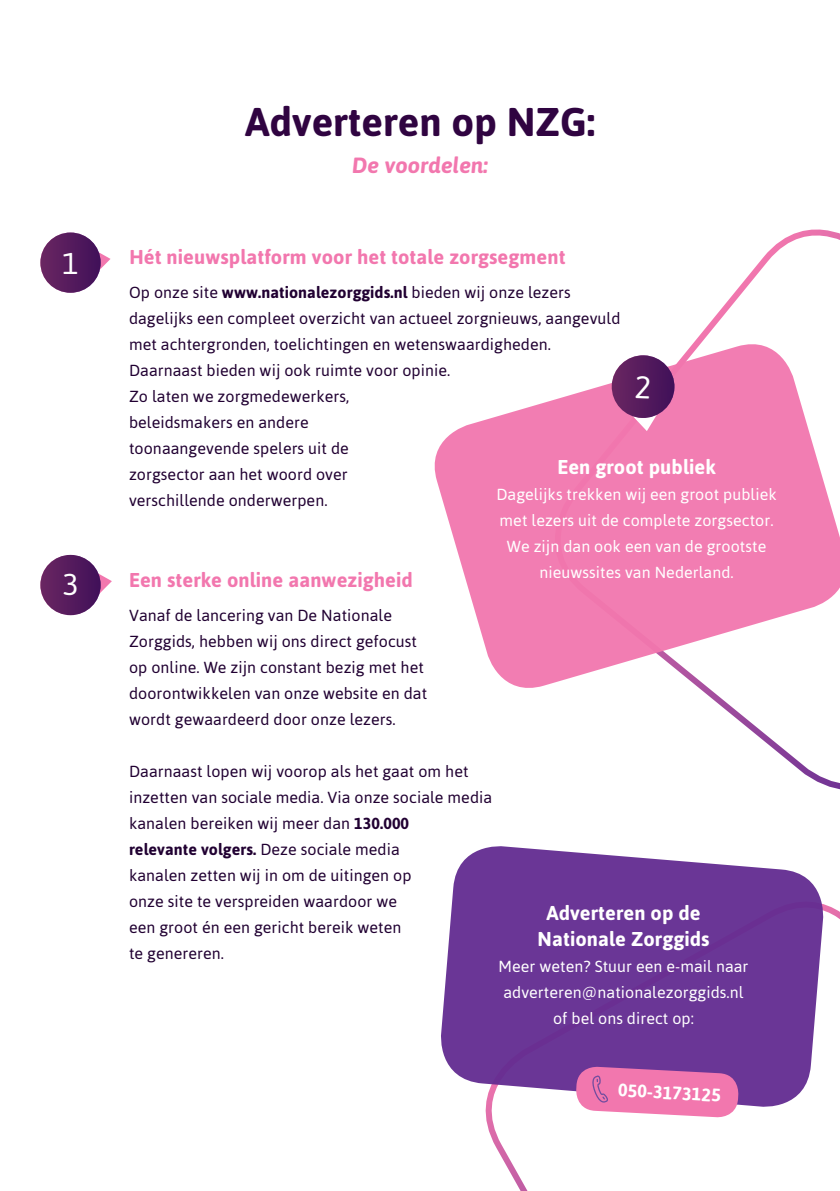
<style>
.page{position:relative;width:840px;height:1191px;background:#fff}
.page>*{position:absolute;margin:0;border:0;box-sizing:border-box;transform-origin:0 0}
.t1{font:700 40px "Asap";color:#300441}
.t2{font:30.2px "Asap";color:#fff}
.t3{font:italic 700 22px "Asap";color:#f277ae}
.t4{font:700 20px "Asap";letter-spacing:.005em;color:#f277ae}
.t5{font:700 20px "Asap";letter-spacing:.005em;color:#fff}
.t6{font:700 18px "Asap";color:#fff}
.t7{font:16px/26px "Asap";letter-spacing:.005em;color:#210032}
.t8{font:16px/26px "Asap";letter-spacing:.005em;color:#fff;text-align:center}
.s1{font-weight:700}
</style>
<div class="page">
<svg style="left:701px;top:229px;width:138px;height:560px"></svg>
<svg style="left:434px;top:334px;width:405px;height:364px;fill:#f27db2"></svg>
<svg style="left:99px;top:252px;width:11px;height:21px"></svg>
<svg style="left:40px;top:232px;width:61px;height:61px;fill:#561c5d"></svg>
<svg style="left:95px;top:567px;width:17px;height:36px"></svg>
<div style="left:40px;top:555px;width:61px;height:60px;background:linear-gradient(to right,#6d2a65,#42125b);border-radius:50%"></div>
<svg style="left:485px;top:905px;width:354px;height:286px"></svg>
<svg style="left:441px;top:846px;width:385px;height:264px;fill:#6a3696"></svg>
<svg style="left:575px;top:1065px;width:164px;height:53px"></svg>
<svg style="left:610px;top:355px;width:64px;height:76px"></svg>
<p class="t2" style="left:62px;top:246px;width:18px">1</p>
<p class="t2" style="left:62px;top:567px;width:18px">3</p>
<p class="t1" style="left:245px;top:99px;width:351px">Adverteren op NZG:</p>
<p class="t3" style="left:352px;top:152px;width:137px">De voordelen:</p>
<p class="t4" style="left:129px;top:245px;width:438px">Hét nieuwsplatform voor het totale zorgsegment</p>
<p class="t7" style="left:129px;top:279px;width:492px">Op onze site <span class="s1">www.nationalezorggids.nl</span> bieden wij onze lezers dagelijks een compleet overzicht van actueel zorgnieuws, aangevuld met achtergronden, toelichtingen en wetenswaardigheden.<br>Daarnaast bieden wij ook ruimte voor opinie.</p>
<p class="t7" style="left:129px;top:383px;width:222px">Zo laten we zorgmedewerkers, beleidsmakers en andere toonaangevende spelers uit de zorgsector aan het woord over verschillende onderwerpen.</p>
<p class="t5" style="left:557px;top:455px;width:160px">Een groot publiek</p>
<p class="t8" style="left:496px;top:481px;width:282px">Dagelijks trekken wij een groot publiek met lezers uit de complete zorgsector.<br>We zijn dan ook een van de grootste nieuwssites van Nederland.</p>
<p class="t4" style="left:129px;top:568px;width:285px">Een sterke online aanwezigheid</p>
<p class="t7" style="left:129px;top:602px;width:299px">Vanaf de lancering van De Nationale Zorggids, hebben wij ons direct gefocust op online. We zijn constant bezig met het doorontwikkelen van onze website en dat wordt gewaardeerd door onze lezers.</p>
<p class="t7" style="left:129px;top:758px;width:364px">Daarnaast lopen wij voorop als het gaat om het inzetten van sociale media. Via onze sociale media kanalen bereiken wij meer dan <span class="s1">130.000<br>relevante volgers.</span> Deze sociale media<br>kanalen zetten wij in om de uitingen op<br>onze site te verspreiden waardoor we<br>een groot én een gericht bereik weten<br>te genereren.</p>
<p class="t5" style="left:546px;top:901px;width:156px">Adverteren op de</p>
<p class="t5" style="left:537px;top:927px;width:173px">Nationale Zorggids</p>
<p class="t8" style="left:498px;top:953px;width:251px">Meer weten? Stuur een e-mail naar adverteren@nationalezorggids.nl</p>
<p class="t8" style="left:552px;top:1005px;width:142px">of bel ons direct op:</p>
<p class="t6" style="left:618px;top:1079px;width:104px;rotate:3deg">050-3173125</p>
</div>
